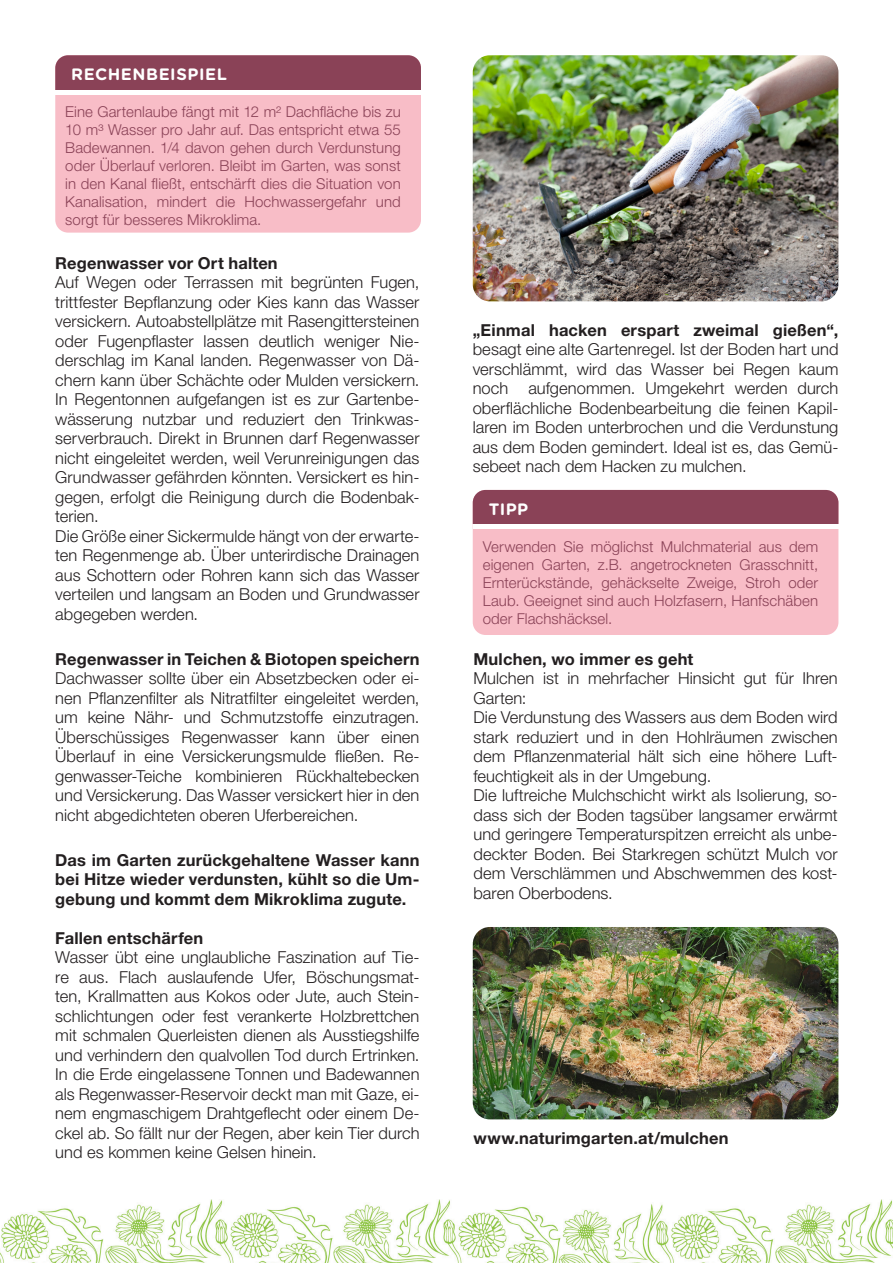
<style>
.page{position:relative;width:893px;height:1263px;background:#fff}
.page>*{position:absolute;margin:0;border:0;box-sizing:border-box;transform-origin:0 0}
._01_Fliesstext{font:300 16.5px/19.5px "Helvetica Neue LT Pro";letter-spacing:.005em;color:#231f20;text-align:justify}
._01_Fliesstext-2{font:700 16.5px/19.5px "Helvetica Neue LT Pro";letter-spacing:.01em;color:#231f20;text-align:justify}
.t1{font:700 16.5px "Gotham Rounded";letter-spacing:.03em;color:#fff}
.Infokasten{font:300 15px/18px "Helvetica Neue LT Pro";letter-spacing:.005em;color:#8a4257;text-align:justify}
.s1{font-weight:700}
</style>
<div class="page">
<img style="left:0;top:1199px;width:893px;height:64px">
<img style="left:473px;top:927px;width:365px;height:192px">
<img style="left:473px;top:55px;width:365px;height:246px">
<div style="left:55px;top:55px;width:366px;height:178px;background:#f8bdc7;border-radius:13px"></div>
<div style="left:55px;top:55px;width:366px;height:34px;background:#8a4257"></div>
<hr style="left:55px;top:90px;width:366px;height:4px;background:#fff">
<div style="left:473px;top:490px;width:365px;height:145px;background:#f8bdc7;border-radius:13px"></div>
<div style="left:473px;top:490px;width:365px;height:34px;background:#8a4257"></div>
<hr style="left:473px;top:525px;width:365px;height:4px;background:#fff">
<p class="t1" style="left:71px;top:62px;width:157px">RECHENBEISPIEL</p>
<p class="Infokasten" style="left:65px;top:103px;width:337px">Eine Gartenlaube fängt mit 12 m² Dachfläche bis zu 10 m³ Wasser pro Jahr auf. Das entspricht etwa 55<br>Badewannen. 1/4 davon gehen durch Verdunstung oder Überlauf verloren. Bleibt im Garten, was sonst in den Kanal fließt, entschärft dies die Situation von Kanalisation, mindert die Hochwassergefahr und sorgt für besseres Mikroklima.</p>
<p class="_01_Fliesstext-2" style="left:55px;top:253px;width:224px">Regenwasser vor Ort halten</p>
<p class="_01_Fliesstext" style="left:55px;top:272px;width:366px">Auf Wegen oder Terrassen mit begrünten Fugen, trittfester Bepflanzung oder Kies kann das Wasser versickern. Autoabstellplätze mit Rasengittersteinen oder Fugenpflaster lassen deutlich weniger Nie&shy;derschlag im Kanal landen. Regenwasser von Dä&shy;chern kann über Schächte oder Mulden versickern.<br>In Regentonnen aufgefangen ist es zur Gartenbe&shy;wässerung nutzbar und reduziert den Trinkwas&shy;serverbrauch. Direkt in Brunnen darf Regenwasser nicht eingeleitet werden, weil Verunreinigungen das Grundwasser gefährden könnten. Versickert es hin&shy;gegen, erfolgt die Reinigung durch die Bodenbak&shy;terien.</p>
<p class="_01_Fliesstext" style="left:55px;top:526px;width:366px">Die Größe einer Sickermulde hängt von der erwarte&shy;ten Regenmenge ab. Über unterirdische Drainagen aus Schottern oder Rohren kann sich das Wasser verteilen und langsam an Boden und Grundwasser abgegeben werden.</p>
<p class="_01_Fliesstext-2" style="left:55px;top:649px;width:366px">Regenwasser in Teichen &amp; Biotopen speichern</p>
<p class="_01_Fliesstext" style="left:55px;top:668px;width:366px">Dachwasser sollte über ein Absetzbecken oder ei&shy;nen Pflanzenfilter als Nitratfilter eingeleitet werden, um keine Nähr- und Schmutzstoffe einzutragen.<br>Überschüssiges Regenwasser kann über einen Überlauf in eine Versickerungsmulde fließen. Re&shy;genwasser-Teiche kombinieren Rückhaltebecken und Versickerung. Das Wasser versickert hier in den nicht abgedichteten oberen Uferbereichen.</p>
<p class="_01_Fliesstext-2" style="left:55px;top:850px;width:366px">Das im Garten zurückgehaltene Wasser kann bei Hitze wieder verdunsten, kühlt so die Um&shy;gebung und kommt dem Mikroklima zugute.</p>
<p class="_01_Fliesstext-2" style="left:55px;top:928px;width:150px">Fallen entschärfen</p>
<p class="_01_Fliesstext" style="left:55px;top:947px;width:366px">Wasser übt eine unglaubliche Faszination auf Tie&shy;re aus. Flach auslaufende Ufer, Böschungsmat&shy;ten, Krallmatten aus Kokos oder Jute, auch Stein&shy;schlichtungen oder fest verankerte Holzbrettchen mit schmalen Querleisten dienen als Ausstiegshilfe und verhindern den qualvollen Tod durch Ertrinken.<br>In die Erde eingelassene Tonnen und Badewannen als Regenwasser-Reservoir deckt man mit Gaze, ei&shy;nem engmaschigem Drahtgeflecht oder einem De&shy;ckel ab. So fällt nur der Regen, aber kein Tier durch und es kommen keine Gelsen hinein.</p>
<p class="_01_Fliesstext" style="left:473px;top:320px;width:367px"><span class="s1">„Einmal hacken erspart zweimal gießen“, </span>besagt eine alte Gartenregel. Ist der Boden hart und verschlämmt, wird das Wasser bei Regen kaum noch aufgenommen. Umgekehrt werden durch oberflächliche Bodenbearbeitung die feinen Kapil&shy;laren im Boden unterbrochen und die Verdunstung aus dem Boden gemindert. Ideal ist es, das Gemü&shy;sebeet nach dem Hacken zu mulchen.</p>
<p class="t1" style="left:489px;top:497px;width:41px">TIPP</p>
<p class="Infokasten" style="left:483px;top:537px;width:337px">Verwenden Sie möglichst Mulchmaterial aus dem eigenen Garten, z.B. angetrockneten Grasschnitt, Ernterückstände, gehäckselte Zweige, Stroh oder Laub. Geeignet sind auch Holzfasern, Hanfschäben oder Flachshäcksel.</p>
<p class="_01_Fliesstext-2" style="left:473px;top:648px;width:221px">Mulchen, wo immer es geht</p>
<p class="_01_Fliesstext" style="left:473px;top:668px;width:366px">Mulchen ist in mehrfacher Hinsicht gut für Ihren<br>Garten:</p>
<p class="_01_Fliesstext" style="left:473px;top:707px;width:366px">Die Verdunstung des Wassers aus dem Boden wird stark reduziert und in den Hohlräumen zwischen dem Pflanzenmaterial hält sich eine höhere Luft&shy;feuchtigkeit als in der Umgebung.</p>
<p class="_01_Fliesstext" style="left:473px;top:785px;width:366px">Die luftreiche Mulchschicht wirkt als Isolierung, so&shy;dass sich der Boden tagsüber langsamer erwärmt und geringere Temperaturspitzen erreicht als unbe&shy;deckter Boden. Bei Starkregen schützt Mulch vor dem Verschlämmen und Abschwemmen des kost&shy;baren Oberbodens.</p>
<p class="_01_Fliesstext-2" style="left:473px;top:1128px;width:257px">www.naturimgarten.at/mulchen</p>
</div>
